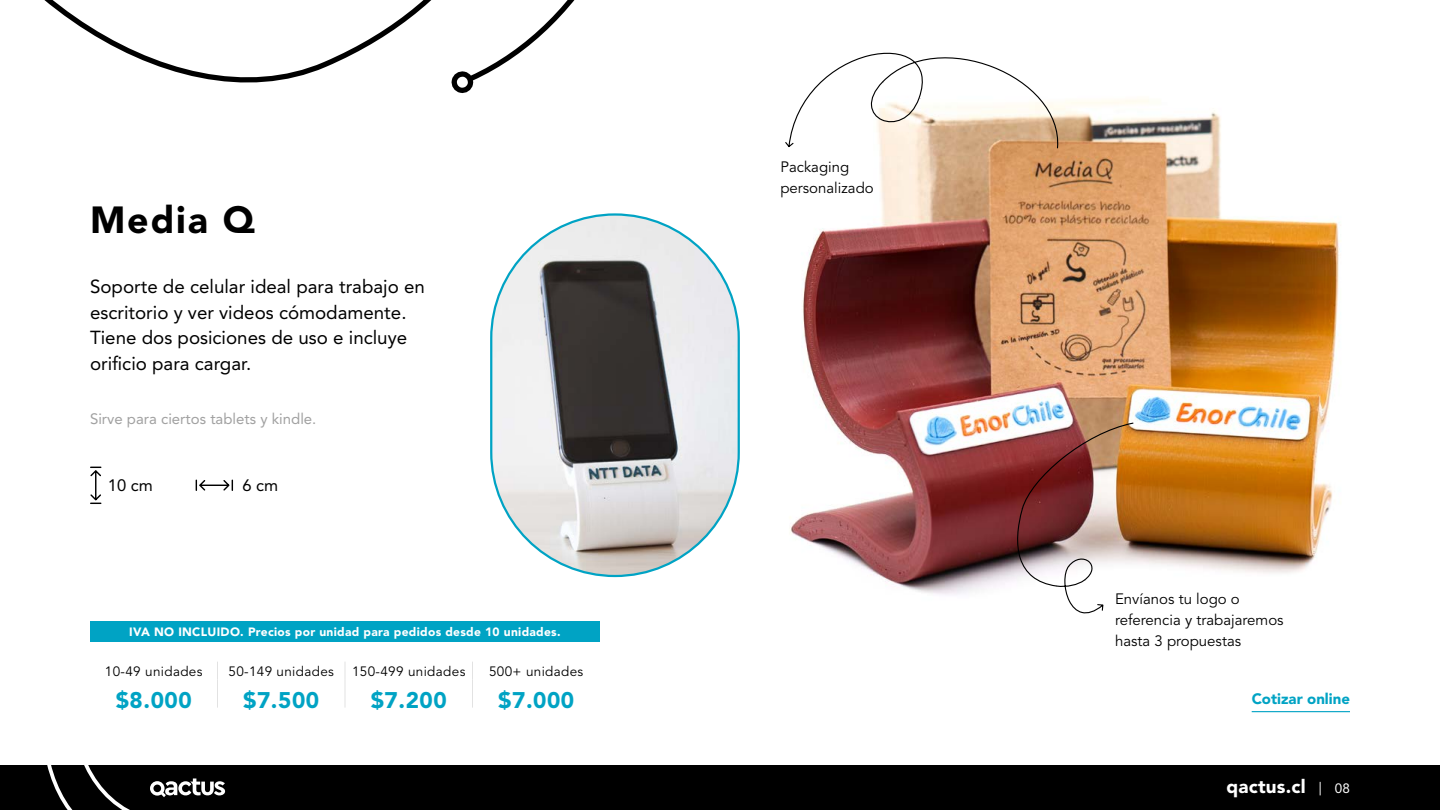
<style>
.page{position:relative;width:1440px;height:810px;background:#fff}
.page>*{position:absolute;margin:0;border:0;box-sizing:border-box;transform-origin:0 0}
.t1{font:900 37.5px "Avenir LT Std";letter-spacing:.05em;color:#000}
.t2{font:900 22.5px "Avenir LT Std";letter-spacing:.025em;color:#00a3c4}
.t3{font:18.75px/25.5px "Avenir LT Std";color:#000}
.t4{font:900 18.75px "Avenir LT Std";letter-spacing:.01em;color:#fff}
.t5{font:16.5px "Avenir LT Std";color:#000}
.t6{font:15px/21px "Avenir LT Std";color:#000}
.t7{font:15px "Avenir LT Std";color:#a1a1a1}
.t8{font:900 15px "Avenir LT Std";color:#00a3c4}
.t9{font:13.5px "Avenir LT Std";letter-spacing:.025em;color:#000}
.t10{font:900 12px "Avenir LT Std";letter-spacing:.025em;color:#fff}
.s1{font-weight:400;font-size:13.5px}
</style>
<div class="page">
<img style="left:790px;top:99px;width:550px;height:496px">
<svg style="left:44px;top:0;width:531px;height:83px"></svg>
<svg style="left:448px;top:67px;width:29px;height:26px"></svg>
<img style="left:491px;top:214px;width:248px;height:362px;border-radius:124px">
<svg style="left:785px;top:52px;width:274px;height:96px"></svg>
<img style="left:1017px;top:423px;width:117px;height:191px">
<svg style="left:90px;top:467px;width:11px;height:37px"></svg>
<svg style="left:196px;top:480px;width:37px;height:11px"></svg>
<div style="left:90px;top:621px;width:510px;height:21px;background:#00a3c4"></div>
<svg style="left:217px;top:662px;width:1px;height:46px"></svg>
<svg style="left:345px;top:662px;width:1px;height:45px"></svg>
<svg style="left:472px;top:662px;width:1px;height:46px"></svg>
<hr style="left:1252px;top:711px;width:98px;height:1px;background:#00a3c4">
<div style="left:0;top:765px;width:1440px;height:45px;background:#000"></div>
<svg style="left:47px;top:765px;width:179px;height:45px"></svg>
<h1 class="t1" style="left:90px;top:197px;width:166px">Media Q</h1>
<p class="t3" style="left:90px;top:274px;width:336px">Soporte de celular ideal para trabajo en escritorio y ver videos cómodamente.<br>Tiene dos posiciones de uso e incluye orificio para cargar.</p>
<p class="t7" style="left:90px;top:410px;width:228px">Sirve para ciertos tablets y kindle.</p>
<p class="t5" style="left:108px;top:475px;width:46px">10 cm</p>
<p class="t5" style="left:242px;top:475px;width:37px">6 cm</p>
<p class="t6" style="left:780px;top:157px;width:95px">Packaging personalizado</p>
<p class="t6" style="left:1115px;top:589px;width:170px">Envíanos tu logo o referencia y trabajaremos hasta 3 propuestas</p>
<p class="t10" style="left:129px;top:625px;width:433px">IVA NO INCLUIDO. Precios por unidad para pedidos desde 10 unidades.</p>
<p class="t9" style="left:105px;top:663px;width:99px">10-49 unidades</p>
<p class="t9" style="left:228px;top:663px;width:107px">50-149 unidades</p>
<p class="t9" style="left:352px;top:663px;width:115px">150-499 unidades</p>
<p class="t9" style="left:489px;top:663px;width:96px">500+ unidades</p>
<p class="t2" style="left:116px;top:686px;width:78px">$8.000</p>
<p class="t2" style="left:243px;top:686px;width:78px">$7.500</p>
<p class="t2" style="left:371px;top:686px;width:78px">$7.200</p>
<p class="t2" style="left:498px;top:686px;width:78px">$7.000</p>
<p class="t8" style="left:1252px;top:690px;width:100px">Cotizar online</p>
<p class="t4" style="left:1227px;top:775px;width:125px">qactus.cl <span class="s1">| 08</span></p>
</div>
